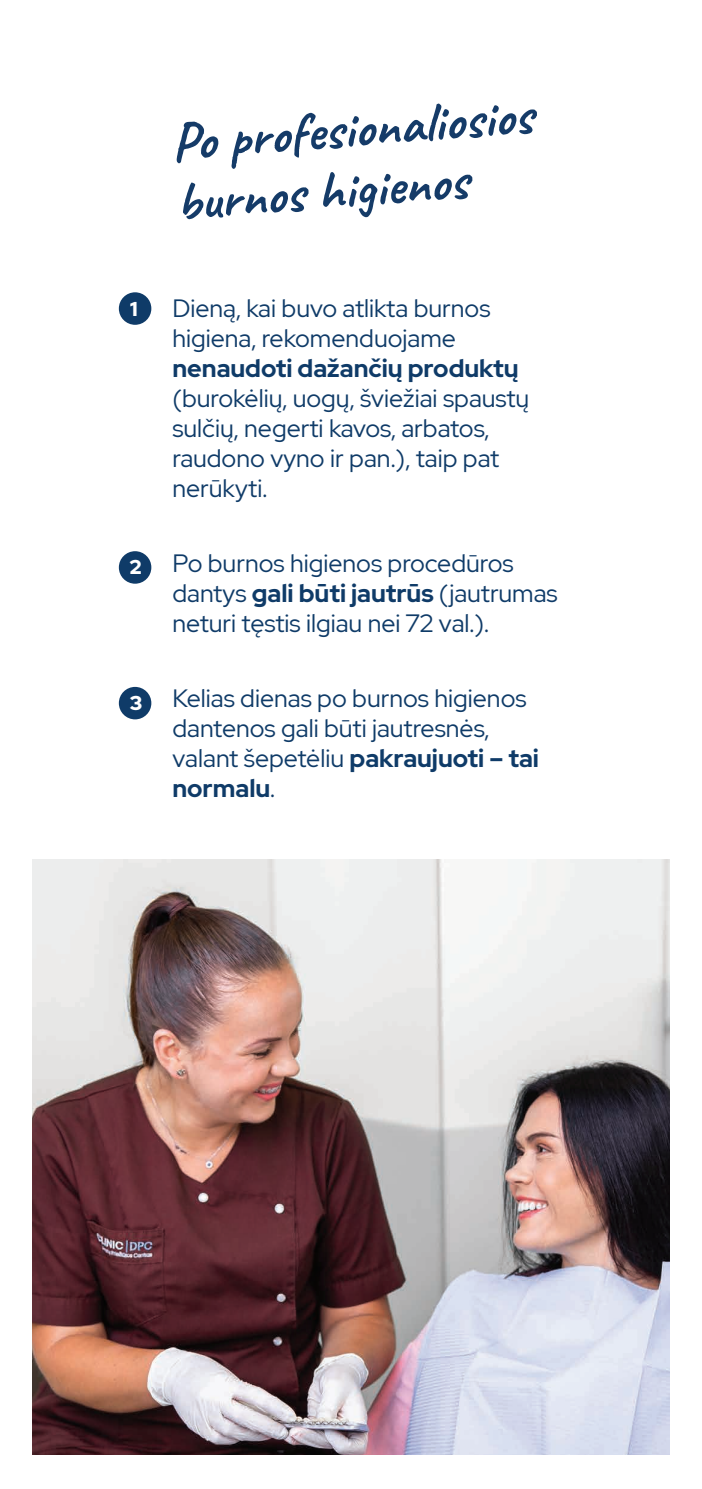
<style>
.page{position:relative;width:702px;height:1489px;background:#fff}
.page>*{position:absolute;margin:0;border:0;box-sizing:border-box;transform-origin:0 0}
.t1{font:700 55px/60.2px "Caveat";color:#153b68}
.t2{font:25px/30px "Red Hat Display";color:#0f3b68}
.t3{font:700 25px "Red Hat Display";color:#0f3b68}
.t4{font:900 20px "Red Hat Display";color:#fff}
.s1{font-weight:700}
</style>
<div class="page">
<img style="left:33px;top:859px;width:636px;height:595px">
<div style="left:119px;top:292px;width:32px;height:33px;background:#0f3b68;border-radius:50%"></div>
<div style="left:119px;top:551px;width:32px;height:32px;background:#0f3b68;border-radius:50%"></div>
<div style="left:119px;top:687px;width:32px;height:32px;background:#0f3b68;border-radius:50%"></div>
<h1 class="t1" style="left:169px;top:111px;width:364px;rotate:-4deg">Po profesionaliosios burnos higienos</h1>
<p class="t4" style="left:130px;top:295px;width:9px">1</p>
<p class="t4" style="left:130px;top:554px;width:13px">2</p>
<p class="t4" style="left:130px;top:689px;width:14px">3</p>
<p class="t2" style="left:172px;top:293px;width:319px">Dieną, kai buvo atlikta burnos higiena, rekomenduojame</p>
<p class="t3" style="left:172px;top:352px;width:348px">nenaudoti dažančių produktų</p>
<p class="t2" style="left:172px;top:383px;width:358px">(burokėlių, uogų, šviežiai spaustų sulčių, negerti kavos, arbatos, raudono vyno ir pan.), taip pat nerūkyti.</p>
<p class="t2" style="left:172px;top:548px;width:387px">Po burnos higienos procedūros dantys <span class="s1">gali būti jautrūs</span> (jautrumas neturi tęstis ilgiau nei 72 val.).</p>
<p class="t2" style="left:172px;top:683px;width:368px">Kelias dienas po burnos higienos dantenos gali būti jautresnės, valant šepetėliu <span class="s1">pakraujuoti – tai normalu</span>.</p>
</div>
